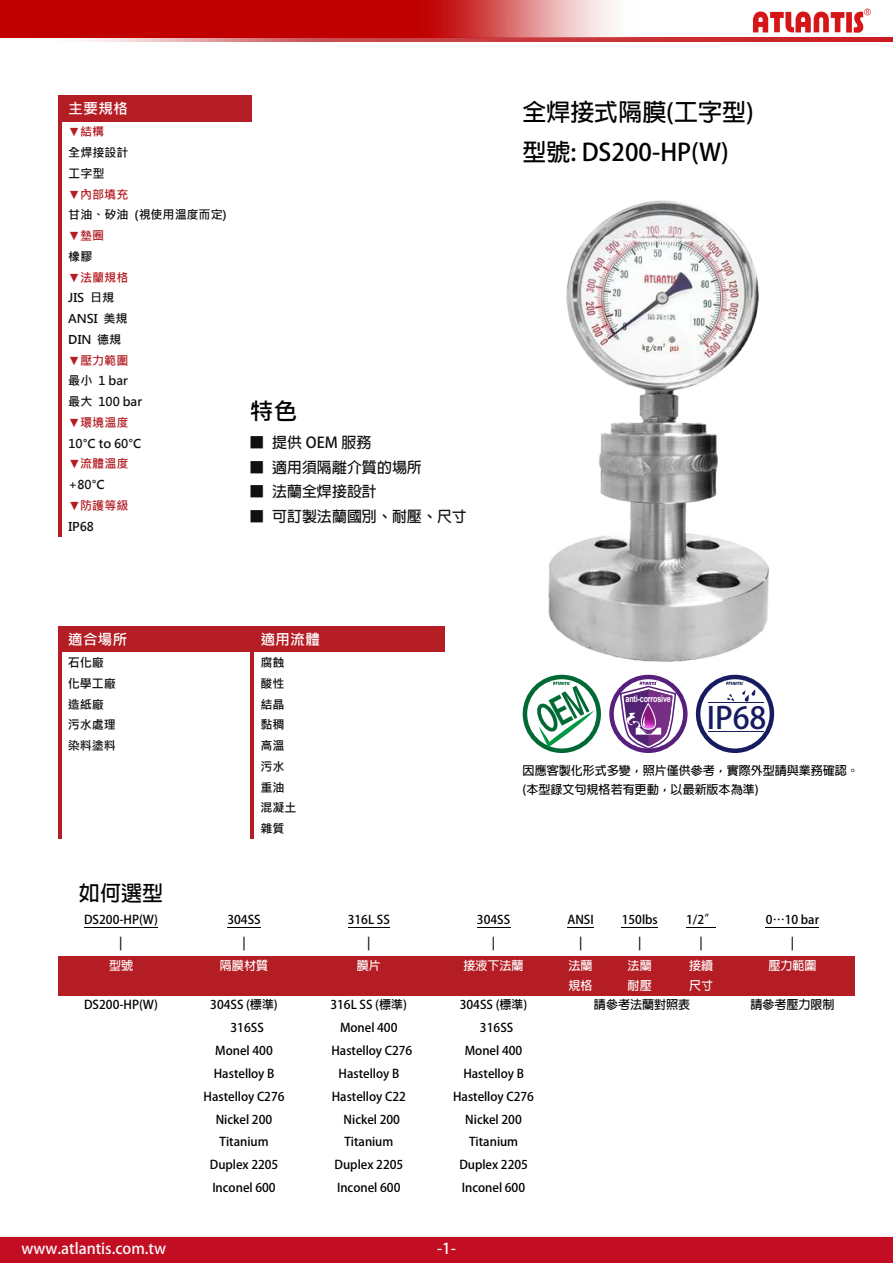
<style>
.page{position:relative;width:893px;height:1263px;background:#fff}
.page>*{position:absolute;margin:0;border:0;box-sizing:border-box;transform-origin:0 0}
.t1{font:700 30.15px "Adobe Fan Heiti Std";color:#171c61}
.t2{font:700 24px/39px "Adobe Fan Heiti Std";color:#040000}
.t3{font:700 24px "Microsoft Jheng Hei";color:#040000}
.t4{font:700 21px "Adobe Fan Heiti Std";color:#040000}
.t5{font:700 15px "Adobe Fan Heiti Std";color:#101010}
.t6{font:700 15px "Adobe Fan Heiti Std";color:#f7f7f7}
.t7{font:700 15px "Microsoft Jheng Hei";color:#fff}
.t8{font:700 15px "Adobe Fan Heiti Std";color:#fff}
.t9{font:700 12px/19.5px "Adobe Fan Heiti Std";color:#040000}
.t10{font:700 12px/20.7px "Microsoft Jheng Hei";color:#101010}
.t11{font:700 12px "Microsoft Jheng Hei";color:#b31d23}
.t12{font:700 12px/19.5px "Adobe Fan Heiti Std";color:#fff}
.t13{font:700 9.15px "Arial";letter-spacing:-.03em;color:#fff;scale:.79 1}
</style>
<div class="page">
<div style="left:696px;top:675px;width:78px;height:78px;border:4px solid #171c61;border-radius:50%"></div>
<svg style="left:726px;top:681px;width:30px;height:21px"></svg>
<hr style="left:708px;top:702px;width:55px;height:1px;background:#171c61">
<hr style="left:708px;top:731px;width:55px;height:1px;background:#171c61">
<div style="left:523px;top:675px;width:78px;height:78px;border:4px solid #006934;border-radius:50%"></div>
<div style="left:62px;top:95px;width:190px;height:26px;background:#b31d23"></div>
<hr style="left:59px;top:95px;width:3px;height:26px;background:#b31d23">
<hr style="left:59px;top:121px;width:3px;height:415px;background:#b31d23">
<div style="left:609px;top:675px;width:78px;height:78px;border:4px solid #58207c;border-radius:50%"></div>
<svg style="left:619px;top:681px;width:58px;height:69px"></svg>
<img style="left:548px;top:200px;width:221px;height:462px">
<div style="left:0;top:1237px;width:893px;height:26px;background:#c30d23"></div>
<svg style="left:753px;top:9px;width:118px;height:24px"></svg>
<div style="left:61px;top:626px;width:189px;height:26px;background:#b31d23"></div>
<div style="left:254px;top:626px;width:191px;height:26px;background:#b31d23"></div>
<hr style="left:58px;top:626px;width:3px;height:26px;background:#b31d23">
<hr style="left:251px;top:626px;width:3px;height:26px;background:#b31d23">
<hr style="left:58px;top:652px;width:3px;height:187px;background:#b31d23">
<hr style="left:251px;top:652px;width:3px;height:187px;background:#b31d23">
<hr style="left:84px;top:927px;width:74px;height:1px;background:#040000">
<hr style="left:227px;top:927px;width:34px;height:1px;background:#040000">
<hr style="left:348px;top:927px;width:42px;height:1px;background:#040000">
<hr style="left:477px;top:927px;width:33px;height:1px;background:#040000">
<svg style="left:567px;top:927px;width:27px;height:1px"></svg>
<hr style="left:622px;top:927px;width:36px;height:1px;background:#040000">
<hr style="left:686px;top:927px;width:30px;height:1px;background:#040000">
<hr style="left:766px;top:927px;width:53px;height:1px;background:#040000">
<div style="left:58px;top:956px;width:126px;height:39px;background:#b31d23"></div>
<div style="left:184px;top:956px;width:120px;height:39px;background:#b31d23"></div>
<div style="left:304px;top:956px;width:129px;height:39px;background:#b31d23"></div>
<div style="left:433px;top:956px;width:121px;height:39px;background:#b31d23"></div>
<div style="left:554px;top:956px;width:53px;height:39px;background:#b31d23"></div>
<div style="left:607px;top:956px;width:65px;height:39px;background:#b31d23"></div>
<div style="left:672px;top:956px;width:58px;height:39px;background:#b31d23"></div>
<div style="left:730px;top:956px;width:125px;height:39px;background:#b31d23"></div>
<svg style="left:86px;top:38px;width:807px;height:3px;background:#d05457"></svg>
<svg style="left:0;top:0;width:662px;height:38px;background:#cc3434"></svg>
<svg style="left:533px;top:681px;width:61px;height:66px"></svg>
<p class="t7" style="left:68px;top:99px;width:61px">主要規格</p>
<p class="t11" style="left:68px;top:124px;width:38px">▼結構</p>
<p class="t10" style="left:68px;top:142px;width:62px">全焊接設計工字型</p>
<p class="t11" style="left:68px;top:187px;width:62px">▼內部填充</p>
<p class="t10" style="left:68px;top:205px;width:160px">甘油、矽油 (視使用溫度而定)</p>
<p class="t11" style="left:68px;top:228px;width:38px">▼墊圈</p>
<p class="t10" style="left:68px;top:246px;width:26px">橡膠</p>
<p class="t11" style="left:68px;top:270px;width:62px">▼法蘭規格</p>
<p class="t10" style="left:68px;top:288px;width:61px">JIS 日規<br>ANSI 美規<br>DIN 德規</p>
<p class="t11" style="left:68px;top:353px;width:62px">▼壓力範圍</p>
<p class="t10" style="left:68px;top:371px;width:75px">最小 1 bar最大 100 bar</p>
<p class="t11" style="left:68px;top:415px;width:62px">▼環境溫度</p>
<p class="t10" style="left:68px;top:433px;width:75px">10°C to 60°C</p>
<p class="t11" style="left:68px;top:456px;width:62px">▼流體溫度</p>
<p class="t10" style="left:68px;top:474px;width:38px">+80°C</p>
<p class="t11" style="left:68px;top:498px;width:62px">▼防護等級</p>
<p class="t10" style="left:68px;top:516px;width:27px">IP68</p>
<h2 class="t3" style="left:250px;top:396px;width:49px">特色</h2>
<p class="t5" style="left:250px;top:434px;width:123px">■ 提供 OEM 服務</p>
<p class="t5" style="left:250px;top:458px;width:174px">■ 適用須隔離介質的場所</p>
<p class="t5" style="left:250px;top:483px;width:129px">■ 法蘭全焊接設計</p>
<p class="t5" style="left:250px;top:507px;width:219px">■ 可訂製法蘭國別、耐壓、尺寸</p>
<p class="t7" style="left:68px;top:630px;width:61px">適合場所</p>
<p class="t7" style="left:260px;top:630px;width:61px">適用流體</p>
<p class="t10" style="left:68px;top:652px;width:50px">石化廠化學工廠造紙廠污水處理染料塗料</p>
<p class="t10" style="left:260px;top:652px;width:38px">腐蝕酸性結晶黏稠高溫污水重油混凝土雜質</p>
<h2 class="t2" style="left:522px;top:94px;width:233px">全焊接式隔膜(工字型)型號: DS200-HP(W)</h2>
<p class="t13" style="left:625px;top:692px;width:59px">anti-corrosive</p>
<h1 class="t1" style="left:707px;top:699px;width:61px">IP68</h1>
<p class="t9" style="left:523px;top:761px;width:338px">因應客製化形式多變，照片僅供參考，實際外型請與業務確認。(本型錄文句規格若有更動，以最新版本為準)</p>
<h3 class="t4" style="left:79px;top:880px;width:86px">如何選型</h3>
<p class="t9" style="left:84px;top:910px;width:75px">DS200-HP(W)</p>
<p class="t9" style="left:227px;top:910px;width:35px">304SS</p>
<p class="t9" style="left:348px;top:910px;width:44px">316L SS</p>
<p class="t9" style="left:477px;top:910px;width:35px">304SS</p>
<p class="t9" style="left:567px;top:910px;width:28px">ANSI</p>
<p class="t9" style="left:622px;top:910px;width:38px">150lbs</p>
<p class="t9" style="left:686px;top:910px;width:32px">1/2”</p>
<p class="t9" style="left:766px;top:910px;width:55px">0⋯10 bar</p>
<p class="t9" style="left:119px;top:933px;width:5px">|</p>
<p class="t9" style="left:242px;top:933px;width:5px">|</p>
<p class="t9" style="left:367px;top:933px;width:5px">|</p>
<p class="t9" style="left:492px;top:933px;width:5px">|</p>
<p class="t9" style="left:579px;top:933px;width:5px">|</p>
<p class="t9" style="left:638px;top:933px;width:5px">|</p>
<p class="t9" style="left:699px;top:933px;width:5px">|</p>
<p class="t9" style="left:791px;top:933px;width:5px">|</p>
<p class="t12" style="left:109px;top:956px;width:26px">型號</p>
<p class="t12" style="left:220px;top:956px;width:50px">隔膜材質</p>
<p class="t12" style="left:357px;top:956px;width:26px">膜片</p>
<p class="t12" style="left:463px;top:956px;width:62px">接液下法蘭</p>
<p class="t12" style="left:569px;top:956px;width:26px">法蘭規格</p>
<p class="t12" style="left:628px;top:956px;width:26px">法蘭耐壓</p>
<p class="t12" style="left:689px;top:956px;width:26px">接續尺寸</p>
<p class="t12" style="left:768px;top:956px;width:50px">壓力範圍</p>
<p class="t9" style="left:84px;top:995px;width:75px">DS200-HP(W)</p>
<p class="t9" style="left:210px;top:995px;width:69px">304SS (標準)</p>
<p class="t9" style="left:330px;top:995px;width:78px">316L SS (標準)</p>
<p class="t9" style="left:460px;top:995px;width:69px">304SS (標準)</p>
<p class="t9" style="left:594px;top:995px;width:98px">請參考法蘭對照表</p>
<p class="t9" style="left:750px;top:995px;width:86px">請參考壓力限制</p>
<p class="t9" style="left:230px;top:1018px;width:35px">316SS</p>
<p class="t9" style="left:340px;top:1018px;width:59px">Monel 400</p>
<p class="t9" style="left:480px;top:1018px;width:35px">316SS</p>
<p class="t9" style="left:215px;top:1041px;width:59px">Monel 400</p>
<p class="t9" style="left:331px;top:1041px;width:82px">Hastelloy C276</p>
<p class="t9" style="left:465px;top:1041px;width:59px">Monel 400</p>
<p class="t9" style="left:214px;top:1064px;width:62px">Hastelloy B</p>
<p class="t9" style="left:339px;top:1064px;width:62px">Hastelloy B</p>
<p class="t9" style="left:463px;top:1064px;width:62px">Hastelloy B</p>
<p class="t9" style="left:204px;top:1087px;width:82px">Hastelloy C276</p>
<p class="t9" style="left:332px;top:1087px;width:76px">Hastelloy C22</p>
<p class="t9" style="left:453px;top:1087px;width:82px">Hastelloy C276</p>
<p class="t9" style="left:216px;top:1110px;width:58px">Nickel 200</p>
<p class="t9" style="left:344px;top:1110px;width:58px">Nickel 200</p>
<p class="t9" style="left:465px;top:1110px;width:58px">Nickel 200</p>
<p class="t9" style="left:220px;top:1132px;width:51px">Titanium</p>
<p class="t9" style="left:344px;top:1132px;width:51px">Titanium</p>
<p class="t9" style="left:469px;top:1132px;width:51px">Titanium</p>
<p class="t9" style="left:210px;top:1155px;width:70px">Duplex 2205</p>
<p class="t9" style="left:335px;top:1155px;width:70px">Duplex 2205</p>
<p class="t9" style="left:459px;top:1155px;width:70px">Duplex 2205</p>
<p class="t9" style="left:212px;top:1178px;width:65px">Inconel 600</p>
<p class="t9" style="left:337px;top:1178px;width:65px">Inconel 600</p>
<p class="t9" style="left:462px;top:1178px;width:65px">Inconel 600</p>
<p class="t6" style="left:22px;top:1239px;width:146px">www.atlantis.com.tw</p>
<p class="t8" style="left:437px;top:1239px;width:20px">-1-</p>
</div>
